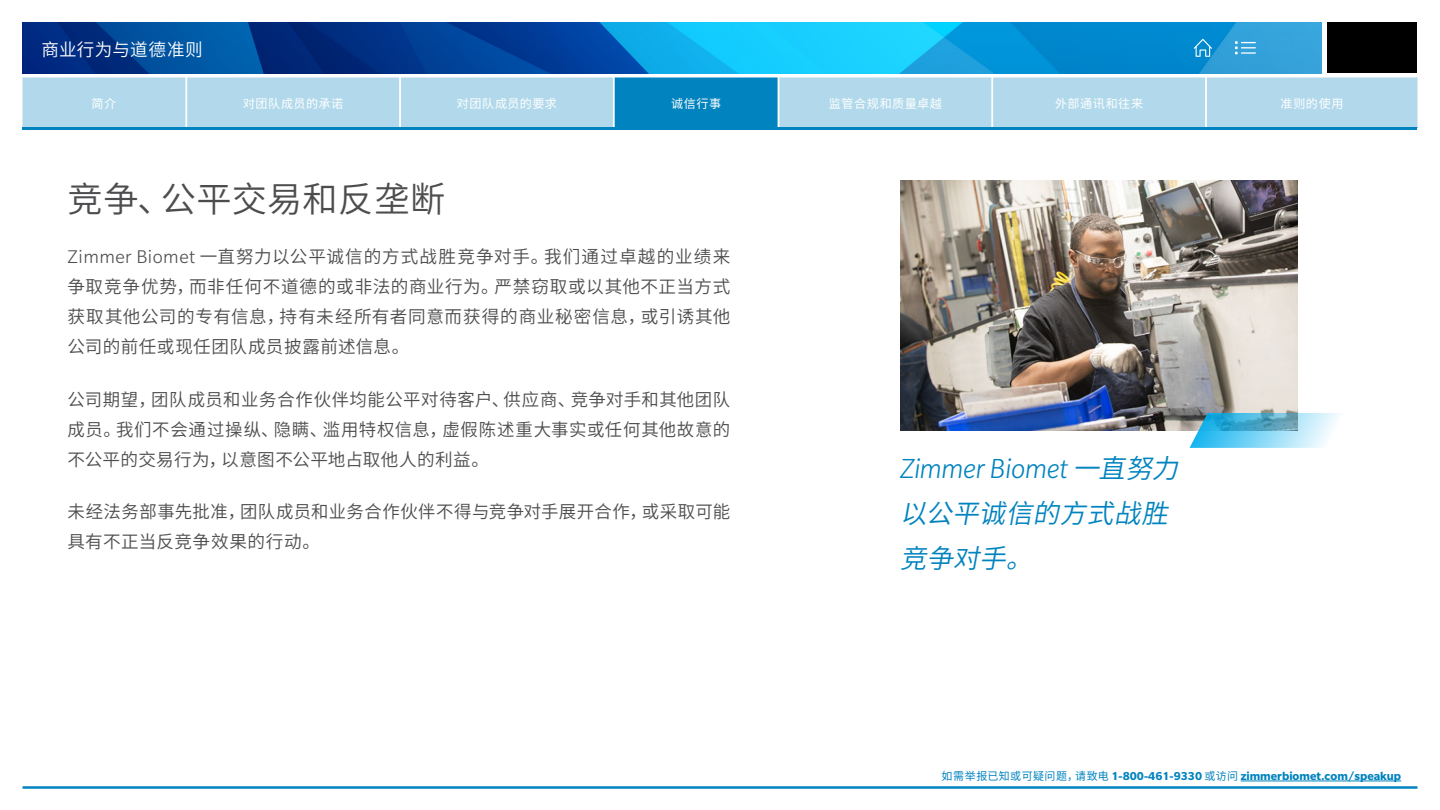
<style>
.page{position:relative;width:1440px;height:810px;background:#fff}
.page>*{position:absolute;margin:0;border:0;box-sizing:border-box;transform-origin:0 0}
.t1{font:600 35.25px "Noto Sans CJ Ksc";letter-spacing:.01em;color:#4d4d4f}
.t2{font:italic 300 30px "Slate Pro";letter-spacing:-.01em;color:#0083bf}
.t3{font:italic 600 26.38px/45px "Noto Sans CJ Ksc";color:#0083bf}
.t4{font:600 17.62px/30px "Noto Sans CJ Ksc";letter-spacing:.025em;color:#4d4d4f;text-align:justify}
.t5{font:600 17.62px "Noto Sans CJ Ksc";letter-spacing:.02em;color:#fff}
.t6{font:700 12.5px "Slate Pro";color:#0083bf}
.t7{font:12.12px "Noto Sans CJ Ksc";letter-spacing:.04em;color:#fff}
.s1{font-family:"Slate Pro";font-weight:300;font-size:20px}
.s2{font-family:"Noto Sans CJ Ksc";font-weight:600;font-size:26.38px}
.s3{font-family:"Noto Sans CJ Ksc";font-weight:400;font-size:11px}
</style>
<div class="page">
<img style="left:22px;top:22px;width:1300px;height:51px">
<div style="left:1328px;top:22px;width:90px;height:51px;background:#000"></div>
<svg style="left:1194px;top:39px;width:18px;height:18px"></svg>
<div style="left:615px;top:78px;width:162px;height:50px;background:#0083bf"></div>
<svg style="left:1235px;top:41px;width:21px;height:13px"></svg>
<hr style="left:22px;top:786px;width:1396px;height:3px;background:#0083bf">
<hr style="left:22px;top:127px;width:1396px;height:2px;background:#0083bf">
<hr style="left:1241px;top:781px;width:160px;height:1px;background:#0083bf">
<div style="left:779px;top:75px;width:640px;height:52px;background:#b2d9eb"></div>
<div style="left:19px;top:75px;width:595px;height:52px;background:#b2d9eb"></div>
<img style="left:900px;top:180px;width:397px;height:250px">
<svg style="left:1190px;top:413px;width:150px;height:35px"></svg>
<p class="t5" style="left:41px;top:39px;width:163px">商业行为与道德准则</p>
<p class="t7" style="left:92px;top:97px;width:26px">简介</p>
<p class="t7" style="left:243px;top:97px;width:102px">对团队成员的承诺</p>
<p class="t7" style="left:457px;top:97px;width:101px">对团队成员的要求</p>
<p class="t7" style="left:671px;top:97px;width:52px">诚信行事</p>
<p class="t7" style="left:829px;top:97px;width:115px">监管合规和质量卓越</p>
<p class="t7" style="left:1055px;top:97px;width:90px">外部通讯和往来</p>
<p class="t7" style="left:1281px;top:97px;width:65px">准则的使用</p>
<h1 class="t1" style="left:68px;top:179px;width:379px">竞争、公平交易和反垄断</h1>
<p class="t4" style="left:68px;top:242px;width:664px"><span class="s1">Zimmer Biomet</span> 一直努力以公平诚信的方式战胜竞争对手。我们通过卓越的业绩来争取竞争优势，而非任何不道德的或非法的商业行为。严禁窃取或以其他不正当方式获取其他公司的专有信息，持有未经所有者同意而获得的商业秘密信息，或引诱其他公司的前任或现任团队成员披露前述信息。</p>
<p class="t4" style="left:68px;top:385px;width:664px">公司期望，团队成员和业务合作伙伴均能公平对待客户、供应商、竞争对手和其他团队成员。我们不会通过操纵、隐瞒、滥用特权信息，虚假陈述重大事实或任何其他故意的不公平的交易行为，以意图不公平地占取他人的利益。</p>
<p class="t4" style="left:68px;top:497px;width:664px">未经法务部事先批准，团队成员和业务合作伙伴不得与竞争对手展开合作，或采取可能具有不正当反竞争效果的行动。</p>
<h2 class="t2" style="left:900px;top:453px;width:293px">Zimmer Biomet <span class="s2">一直努力</span></h2>
<h3 class="t3" style="left:900px;top:492px;width:283px">以公平诚信的方式战胜竞争对手。</h3>
<p class="t6" style="left:942px;top:769px;width:461px"><span class="s3">如需举报已知或可疑问题，请致电</span> 1-800-461-9330 <span class="s3">或访问</span> zimmerbiomet.com/speakup</p>
</div>
